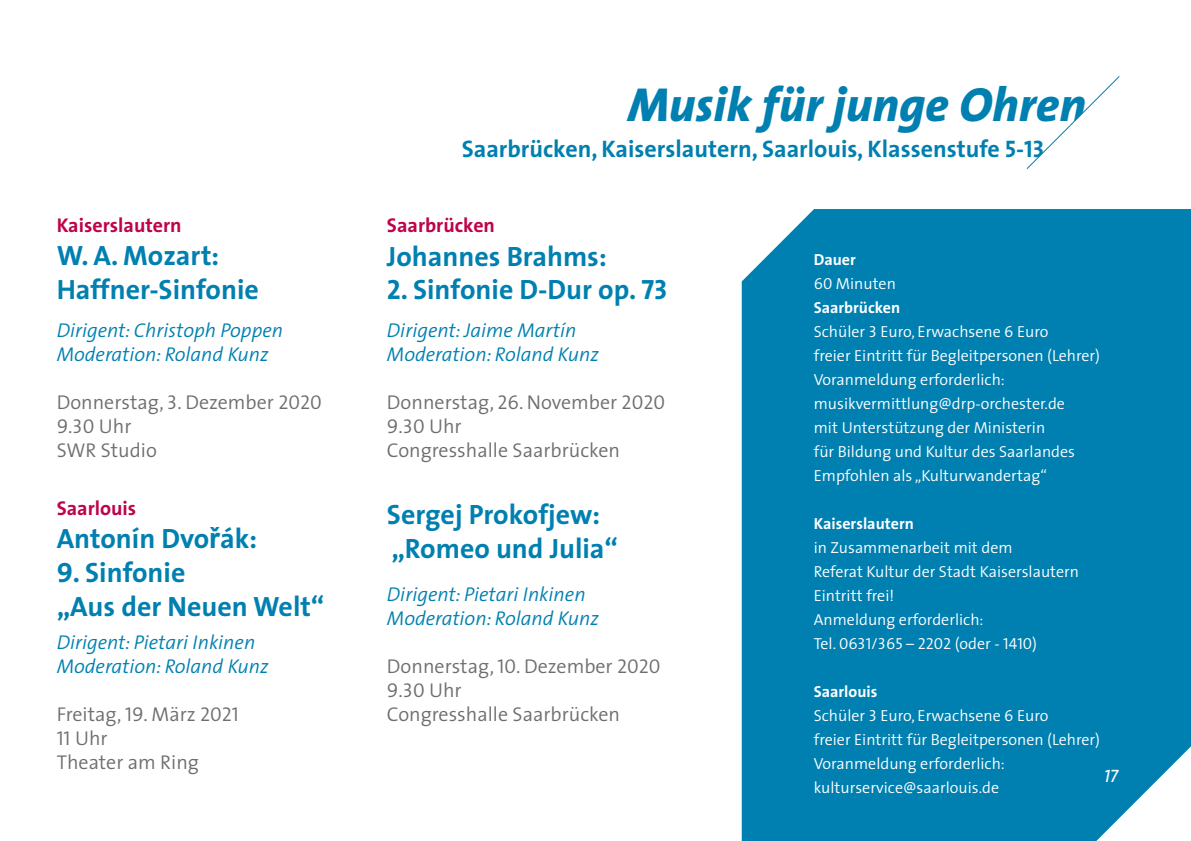
<style>
.page{position:relative;width:1191px;height:841px;background:#fff}
.page>*{position:absolute;margin:0;border:0;box-sizing:border-box;transform-origin:0 0}
.t1{font:italic 800 48px "The Sans";color:#0080b0}
.t2{font:700 28px/33.6px "The Sans";color:#0080b0}
.t3{font:700 24px "The Sans";color:#0080b0}
.t4{font:italic 300 20px/24px "The Sans";color:#0080b0}
.t5{font:300 20px/24px "The Sans";color:#6d6e71}
.t6{font:700 20px "The Sans";color:#be034a}
.t7{font:20px "The Sans Semi Light Caps";color:#6d6e71}
.t8{font:italic 18px "The Sans Caps";color:#fff}
.t9{font:300 16px/24px "The Sans";color:#fff}
.t10{font:16px "The Sans Semi Light Caps";color:#fff}
.t11{font:700 16px "The Sans";color:#fff}
.s1{font-family:"The Sans Semi Light Caps";font-weight:400}
.s2{font-family:"The Sans";font-weight:300}
.s3{font-family:"Arial"}
.s4{font-family:"The Sans Bold Caps";font-weight:400}
.s5{font-weight:700}
</style>
<div class="page">
<div style="left:741px;top:209px;width:449px;height:631px;background:#0080b0"></div>
<svg style="left:1026px;top:76px;width:94px;height:93px"></svg>
<div style="left:1086px;top:757px;width:53px;height:33px;background:#0080b0"></div>
<svg style="left:1174px;top:838px;width:16px;height:2px"></svg>
<p class="t6" style="left:57px;top:208px;width:126px">Kaiserslautern</p>
<h2 class="t2" style="left:57px;top:238px;width:204px">W. A. Mozart:<br>Haffner-Sinfonie</h2>
<p class="t4" style="left:57px;top:317px;width:228px">Dirigent: Christoph Poppen<br>Moderation: Roland Kunz</p>
<p class="t5" style="left:57px;top:389px;width:266px">Donnerstag, <span class="s1">3</span>. Dezember <span class="s1">2020</span></p>
<p class="t7" style="left:57px;top:409px;width:76px">9.30 <span class="s2">Uhr</span></p>
<p class="t5" style="left:57px;top:437px;width:102px">SWR Studio</p>
<p class="t6" style="left:57px;top:491px;width:81px">Saarlouis</p>
<h2 class="t2" style="left:57px;top:521px;width:202px">Antonín Dvo<span class="s3">ř</span>ák:</h2>
<h2 class="t2" style="left:57px;top:554px;width:269px"><span class="s4">9</span>. Sinfonie<br>„Aus der Neuen Welt“</h2>
<p class="t4" style="left:57px;top:629px;width:213px">Dirigent: Pietari Inkinen<br>Moderation: Roland Kunz</p>
<p class="t5" style="left:57px;top:701px;width:184px">Freitag, <span class="s1">19</span>. März <span class="s1">2021<br>11</span> Uhr<br>Theater am Ring</p>
<h1 class="t1" style="left:627px;top:64px;width:460px">Musik für junge Ohren</h1>
<h3 class="t3" style="left:461px;top:128px;width:584px">Saarbrücken, Kaiserslautern, Saarlouis, Klassenstufe <span class="s4">5-13</span></h3>
<p class="t6" style="left:387px;top:208px;width:110px">Saarbrücken</p>
<h2 class="t2" style="left:387px;top:238px;width:221px">Johannes Brahms:</h2>
<h2 class="t2" style="left:387px;top:272px;width:282px"><span class="s4">2</span>. Sinfonie D-Dur op. <span class="s4">73</span></h2>
<p class="t4" style="left:387px;top:317px;width:213px">Dirigent: Jaime Martín<br>Moderation: Roland Kunz</p>
<p class="t5" style="left:387px;top:389px;width:279px">Donnerstag, <span class="s1">26</span>. November <span class="s1">2020</span></p>
<p class="t7" style="left:387px;top:409px;width:76px">9.30 <span class="s2">Uhr</span></p>
<p class="t5" style="left:387px;top:437px;width:235px">Congresshalle Saarbrücken</p>
<h2 class="t2" style="left:387px;top:497px;width:233px">Sergej Prokofjew: „Romeo und Julia“</h2>
<p class="t4" style="left:387px;top:581px;width:213px">Dirigent: Pietari Inkinen<br>Moderation: Roland Kunz</p>
<p class="t5" style="left:387px;top:653px;width:275px">Donnerstag, <span class="s1">10</span>. Dezember <span class="s1">2020</span></p>
<p class="t7" style="left:387px;top:673px;width:76px">9.30 <span class="s2">Uhr</span></p>
<p class="t5" style="left:387px;top:701px;width:235px">Congresshalle Saarbrücken</p>
<p class="t9" style="left:813px;top:247px;width:84px"><span class="s5">Dauer<br></span><span class="s1">60</span> Minuten</p>
<p class="t9" style="left:813px;top:295px;width:288px"><span class="s5">Saarbrücken<br></span>Schüler <span class="s1">3</span> Euro, Erwachsene <span class="s1">6</span> Euro<br>freier Eintritt für Begleitpersonen (Lehrer)<br>Voranmeldung erforderlich: musikvermittlung@drp-orchester.de<br>mit Unterstützung der Ministerin<br>für Bildung und Kultur des Saarlandes Empfohlen als „Kulturwandertag“</p>
<p class="t11" style="left:813px;top:510px;width:101px">Kaiserslautern</p>
<p class="t9" style="left:813px;top:535px;width:267px">in Zusammenarbeit mit dem<br>Referat Kultur der Stadt Kaiserslautern<br>Eintritt frei!<br>Anmeldung erforderlich:</p>
<p class="t10" style="left:813px;top:630px;width:225px"><span class="s2">Tel.</span> 0631/365 – 2202 (<span class="s2">oder</span> - 1410)</p>
<p class="t9" style="left:813px;top:679px;width:288px"><span class="s5">Saarlouis<br></span>Schüler <span class="s1">3</span> Euro, Erwachsene <span class="s1">6</span> Euro<br>freier Eintritt für Begleitpersonen (Lehrer)<br>Voranmeldung erforderlich: kulturservice@saarlouis.de</p>
<p class="t8" style="left:1103px;top:760px;width:16px">17</p>
</div>
